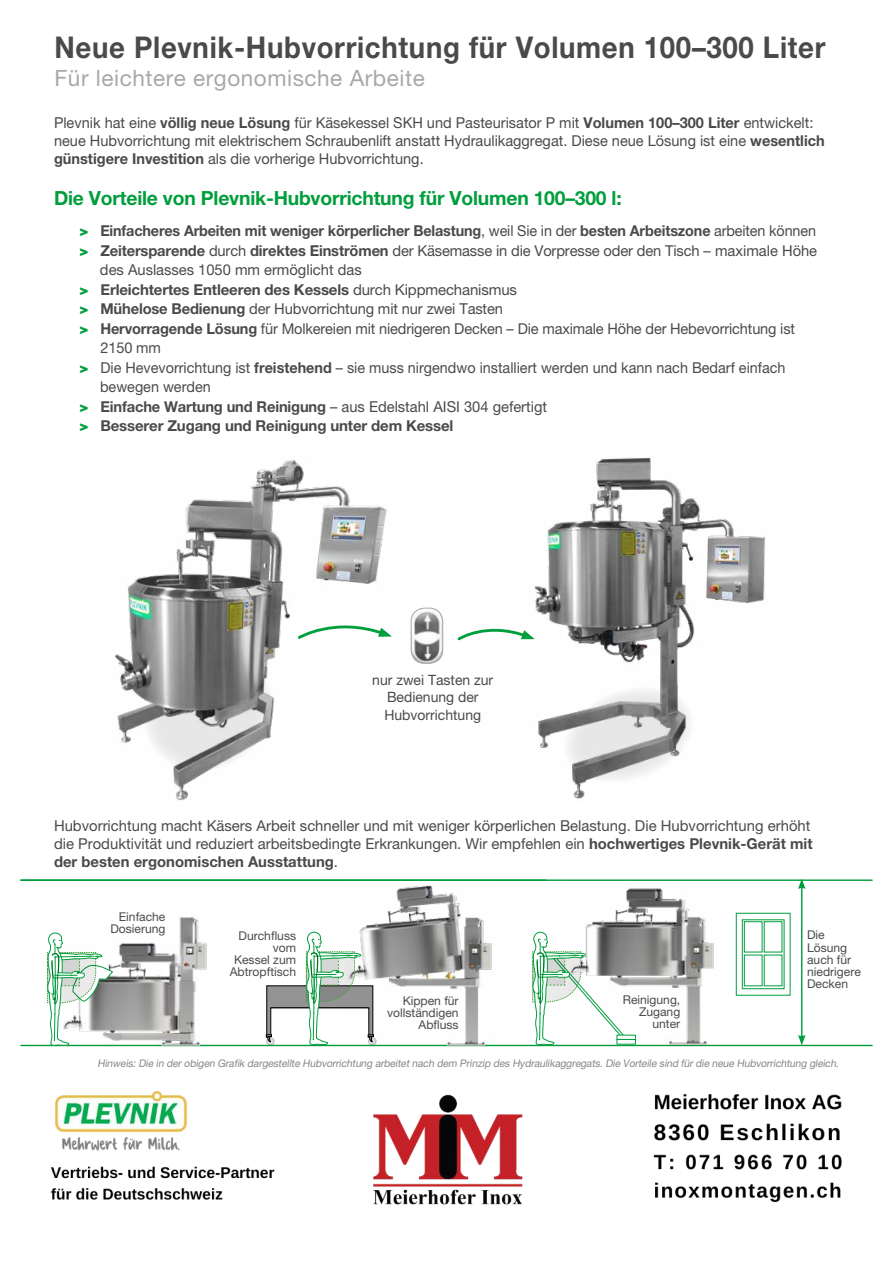
<style>
.page{position:relative;width:893px;height:1263px;background:#fff}
.page>*{position:absolute;margin:0;border:0;box-sizing:border-box;transform-origin:0 0}
.t1{font:700 30px "Helvetica Neue LT Pro";letter-spacing:.025em;color:#4a4a49;scale:.92 1}
.t2{font:22.5px "Helvetica Neue LT Pro";letter-spacing:.025em;color:#a8a8a7}
.t3{font:700 19.5px "Helvetica Neue LT Pro";letter-spacing:-.01em;color:#009e3d}
.t4{font:15px/18px "Helvetica Neue LT Pro";color:#4a4a49}
.t5{font:15px "Helvetica Neue LT Pro";color:#4a4a49;scale:.96 1}
.t6{font:700 15px "Helvetica Neue LT Pro";letter-spacing:-.01em;color:#4a4a49;scale:.96 1}
.t7{font:700 15px "Helvetica Neue LT Pro";letter-spacing:-.01em;color:#4a4a49}
.t8{font:14.25px/17.1px "Helvetica Neue LT Pro";color:#4a4a49;text-align:center}
.t9{font:12.15px/12.1px "Helvetica Neue LT Pro";color:#4a4a49;text-align:right}
.t10{font:italic 10.5px "Helvetica Neue LT Pro";color:#878787}
.s1{font-weight:700}
.s2{font-weight:900;color:#009e3d}
.s3{font-weight:400}
</style>
<div class="page">
<img style="left:115px;top:460px;width:272px;height:341px">
<img style="left:534px;top:457px;width:232px;height:342px">
<hr style="left:21px;top:879px;width:851px;height:2px;background:#009e3d">
<hr style="left:21px;top:1045px;width:851px;height:1px;background:#009e3d">
<img style="left:113px;top:916px;width:97px;height:131px">
<img style="left:347px;top:885px;width:148px;height:162px">
<svg style="left:266px;top:931px;width:107px;height:115px"></svg>
<svg style="left:47px;top:932px;width:66px;height:115px"></svg>
<svg style="left:532px;top:931px;width:36px;height:114px"></svg>
<img style="left:568px;top:888px;width:149px;height:159px">
<div style="left:736px;top:913px;width:55px;height:83px;background:#fff;border:1px solid #009e3d"></div>
<svg style="left:742px;top:919px;width:43px;height:70px"></svg>
<div style="left:744px;top:921px;width:19px;height:31px;background:#fff;border:1px solid #009e3d"></div>
<div style="left:744px;top:954px;width:19px;height:32px;background:#fff;border:1px solid #009e3d"></div>
<div style="left:764px;top:921px;width:18px;height:31px;background:#fff"></div>
<div style="left:764px;top:954px;width:18px;height:32px;background:#fff"></div>
<hr style="left:801px;top:887px;width:1px;height:150px;background:#009e3d">
<svg style="left:798px;top:878px;width:7px;height:11px"></svg>
<svg style="left:798px;top:1035px;width:7px;height:10px"></svg>
<img style="left:411px;top:608px;width:32px;height:55px">
<div style="left:411px;top:608px;width:32px;height:55px;border:1px solid #a8a8a7;border-radius:13px"></div>
<svg style="left:296px;top:617px;width:96px;height:23px"></svg>
<svg style="left:457px;top:622px;width:78px;height:20px"></svg>
<img style="left:50px;top:1090px;width:792px;height:115px">
<h1 class="t1" style="left:54px;top:29px;width:839px">Neue Plevnik-Hubvorrichtung für Volumen 100–300 Liter</h1>
<h2 class="t2" style="left:54px;top:64px;width:372px">Für leichtere ergonomische Arbeite</h2>
<p class="t4" style="left:54px;top:113px;width:772px">Plevnik hat eine <span class="s1">völlig neue Lösung</span> für Käsekessel SKH und Pasteurisator P mit <span class="s1">Volumen 100–300 Liter</span> entwickelt: neue Hubvorrichtung mit elektrischem Schraubenlift anstatt Hydraulikaggregat. Diese neue Lösung ist eine <span class="s1">wesentlich günstigere Investition</span> als die vorherige Hubvorrichtung.</p>
<h3 class="t3" style="left:54px;top:186px;width:569px">Die Vorteile von Plevnik-Hubvorrichtung für Volumen 100–300 l:</h3>
<p class="t6" style="left:80px;top:222px;width:769px"><span class="s2">&gt;</span> Einfacheres Arbeiten mit weniger körperlicher Belastung<span class="s3">, weil Sie in der</span> besten Arbeitszone <span class="s3">arbeiten können</span></p>
<p class="t4" style="left:80px;top:241px;width:739px"><span class="s2">&gt;</span> <span class="s1">Zeitersparende</span> durch <span class="s1">direktes Einströmen</span> der Käsemasse in die Vorpresse oder den Tisch – maximale Höhe</p>
<p class="t4" style="left:100px;top:261px;width:263px">des Auslasses 1050 mm ermöglicht das</p>
<p class="t7" style="left:80px;top:280px;width:439px"><span class="s2">&gt;</span> Erleichtertes Entleeren des Kessels <span class="s3">durch Kippmechanismus</span></p>
<p class="t4" style="left:80px;top:300px;width:425px"><span class="s2">&gt;</span> <span class="s1">Mühelose Bedienung</span> der Hubvorrichtung mit nur zwei Tasten</p>
<p class="t4" style="left:80px;top:319px;width:717px"><span class="s2">&gt;</span> <span class="s1">Hervorragende Lösung</span> für Molkereien mit niedrigeren Decken – Die maximale Höhe der Hebevorrichtung ist</p>
<p class="t4" style="left:101px;top:339px;width:62px">2150 mm</p>
<p class="t5" style="left:80px;top:358px;width:737px"><span class="s2">&gt;</span> Die Hevevorrichtung ist <span class="s1">freistehend</span> – sie muss nirgendwo installiert werden und kann nach Bedarf einfach</p>
<p class="t5" style="left:100px;top:378px;width:117px">bewegen werden</p>
<p class="t4" style="left:80px;top:397px;width:469px"><span class="s2">&gt;</span> <span class="s1">Einfache Wartung und Reinigung</span> – aus Edelstahl AISI 304 gefertigt</p>
<p class="t7" style="left:80px;top:417px;width:375px"><span class="s2">&gt;</span> Besserer Zugang und Reinigung unter dem Kessel</p>
<p class="t8" style="left:372px;top:671px;width:122px">nur zwei Tasten zur<br>Bedienung der<br>Hubvorrichtung</p>
<p class="t4" style="left:54px;top:816px;width:760px">Hubvorrichtung macht Käsers Arbeit schneller und mit weniger körperlichen Belastung. Die Hubvorrichtung erhöht die Produktivität und reduziert arbeitsbedingte Erkrankungen. Wir empfehlen ein <span class="s1">hochwertiges Plevnik-Gerät mit der besten ergonomischen Ausstattung</span>.</p>
<p class="t9" style="left:110px;top:911px;width:57px">Einfache<br>Dosierung</p>
<p class="t9" style="left:230px;top:930px;width:68px">Durchfluss vom<br>Kessel zum<br>Abtropftisch</p>
<p class="t9" style="left:387px;top:994px;width:73px">Kippen für vollständigen<br>Abfluss</p>
<p class="t9" style="left:623px;top:993px;width:59px">Reinigung,<br>Zugang unter</p>
<p class="t9" style="left:807px;top:929px;width:55px;text-align:left">Die<br>Lösung auch für niedrigere<br>Decken</p>
<p class="t10" style="left:97px;top:1057px;width:745px">Hinweis: Die in der obigen Grafik dargestellte Hubvorrichtung arbeitet nach dem Prinzip des Hydraulikaggregats. Die Vorteile sind für die neue Hubvorrichtung gleich.</p>
</div>
